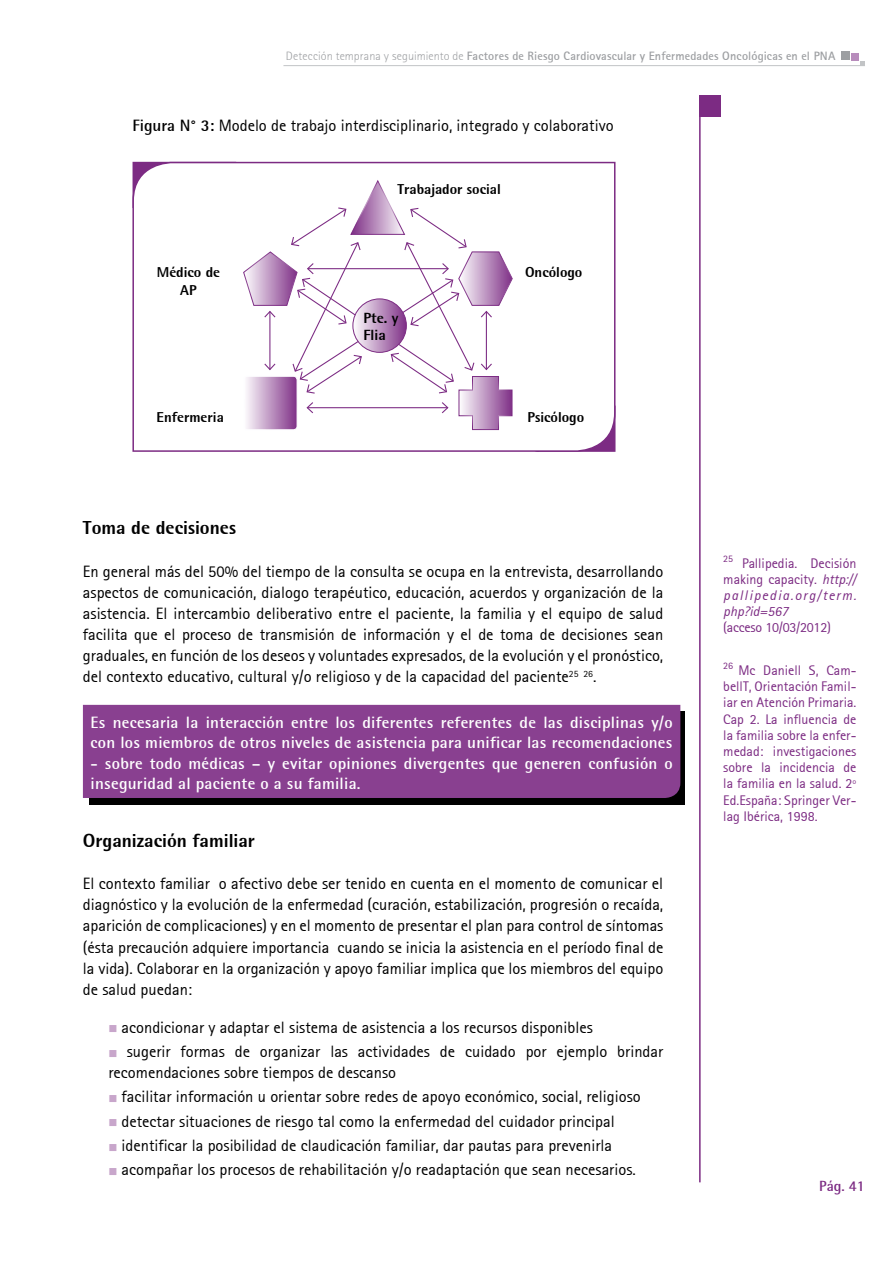
<style>
.page{position:relative;width:893px;height:1263px;background:#fff}
.page>*{position:absolute;margin:0;border:0;box-sizing:border-box;transform-origin:0 0}
.t1{font:800 18.9px "AT Rotis Semi Sans";color:#000}
.t2{font:16.5px/21.1px "AT Rotis Sans Serif";color:#000;text-align:justify}
.t3{font:700 16.5px/20.2px "AT Rotis Semi Sans";letter-spacing:.015em;color:#fff}
.t4{font:800 14.85px/17.5px "AT Rotis Semi Sans";color:#000}
.t5{font:700 14.85px "AT Rotis Semi Sans";color:#7c2b83}
.t6{font:800 14.4px/17.5px "AT Rotis Semi Sans";color:#000;text-align:center}
.t7{font:13.95px/16.2px "AT Rotis Sans Serif";color:#7c2b83;text-align:justify}
.t8{font:italic 13.95px/16.2px "AT Rotis Sans Serif";letter-spacing:.1em;color:#7c2b83;text-align:justify}
.t9{font:13.95px "AT Rotis Sans Serif";letter-spacing:-.02em;color:#7c2b83}
.t10{font:700 12.15px "AT Rotis Sans Serif";letter-spacing:.01em;color:#9d9fa2}
.s1{font-weight:300}
.s2{font-family:"AT Rotis Semi Sans";font-weight:700}
.s3{font-style:normal}
.s4{color:#c8a6cb}
</style>
<div class="page">
<div style="left:841px;top:51px;width:9px;height:9px;background:#9d9fa2"></div>
<div style="left:852px;top:54px;width:7px;height:7px;background:#b88cbc"></div>
<svg style="left:860px;top:62px;width:5px;height:3px"></svg>
<hr style="left:283px;top:65px;width:582px;height:1px;background:#c2c4c6">
<div style="left:699px;top:96px;width:21px;height:21px;background:#7c2b83"></div>
<hr style="left:699px;top:96px;width:2px;height:1086px;background:#7c2b83">
<div style="left:89px;top:711px;width:596px;height:93px;background:#000"></div>
<div style="left:83px;top:705px;width:597px;height:93px;background:#894090"></div>
<svg style="left:132px;top:161px;width:484px;height:291px"></svg>
<svg style="left:243px;top:180px;width:270px;height:250px"></svg>
<p class="t10" style="left:286px;top:48px;width:551px"><span class="s1">Detección temprana y seguimiento de</span> Factores de Riesgo Cardiovascular y Enfermedades Oncológicas en el PNA</p>
<p class="t2" style="left:132px;top:114px;width:483px"><span class="s2">Figura N° 3:</span> Modelo de trabajo interdisciplinario, integrado y colaborativo</p>
<p class="t6" style="left:157px;top:263px;width:65px">Médico de<br>AP</p>
<p class="t6" style="left:397px;top:180px;width:105px">Trabajador social</p>
<p class="t4" style="left:363px;top:309px;width:36px">Pte. y<br>Flia</p>
<p class="t6" style="left:525px;top:263px;width:59px">Oncólogo</p>
<p class="t6" style="left:157px;top:408px;width:69px">Enfermeria</p>
<p class="t6" style="left:528px;top:408px;width:58px">Psicólogo</p>
<p class="t1" style="left:83px;top:516px;width:155px">Toma de decisiones</p>
<p class="t2" style="left:83px;top:560px;width:582px">En general más del 50% del tiempo de la consulta se ocupa en la entrevista, desarrollando aspectos de comunicación, dialogo terapéutico, educación, acuerdos y organización de la asistencia. El intercambio deliberativo entre el paciente, la familia y el equipo de salud facilita que el proceso de transmisión de información y el de toma de decisiones sean graduales, en función de los deseos y voluntades expresados, de la evolución y el pronóstico, del contexto educativo, cultural y/o religioso y de la capacidad del paciente<sup>25</sup> <sup>26</sup>.</p>
<p class="t8" style="left:723px;top:555px;width:135px"><sup>25</sup> <span class="s3">Pallipedia. Decisión making capacity.</span> http:// pallipedia.org/term. php?id=567</p>
<p class="t9" style="left:723px;top:619px;width:109px">(acceso 10/03/2012)</p>
<p class="t7" style="left:723px;top:662px;width:135px"><sup>26</sup> Mc Daniell S, Cam&shy;bellT, Orientación Famil&shy;iar en Atención Primaria.<br>Cap 2. La influencia de la familia sobre la enfer&shy;medad: investigaciones sobre la incidencia de la familia en la salud. 2º Ed.España: Springer Ver&shy;lag Ibérica, 1998.</p>
<p class="t3" style="left:91px;top:712px;width:584px">Es necesaria la interacción entre los diferentes referentes de las disciplinas y/o con los miembros de otros niveles de asistencia para unificar las recomendaciones</p>
<p class="t3" style="left:91px;top:753px;width:584px">- sobre todo médicas – y evitar opiniones divergentes que generen confusión o inseguridad al paciente o a su familia.</p>
<p class="t1" style="left:83px;top:828px;width:174px">Organización familiar</p>
<p class="t2" style="left:83px;top:873px;width:582px">El contexto familiar o afectivo debe ser tenido en cuenta en el momento de comunicar el diagnóstico y la evolución de la enfermedad (curación, estabilización, progresión o recaída, aparición de complicaciones) y en el momento de presentar el plan para control de síntomas (ésta precaución adquiere importancia cuando se inicia la asistencia en el período final de la vida). Colaborar en la organización y apoyo familiar implica que los miembros del equipo de salud puedan:</p>
<p class="t2" style="left:108px;top:1016px;width:486px"><span class="s4">■</span> acondicionar y adaptar el sistema de asistencia a los recursos disponibles</p>
<p class="t2" style="left:108px;top:1041px;width:556px"><span class="s4">■</span> sugerir formas de organizar las actividades de cuidado por ejemplo brindar recomendaciones sobre tiempos de descanso</p>
<p class="t2" style="left:108px;top:1086px;width:534px"><span class="s4">■</span> facilitar información u orientar sobre redes de apoyo económico, social, religioso</p>
<p class="t2" style="left:108px;top:1110px;width:508px"><span class="s4">■</span> detectar situaciones de riesgo tal como la enfermedad del cuidador principal</p>
<p class="t2" style="left:108px;top:1135px;width:505px"><span class="s4">■</span> identificar la posibilidad de claudicación familiar, dar pautas para prevenirla</p>
<p class="t2" style="left:108px;top:1159px;width:529px"><span class="s4">■</span> acompañar los procesos de rehabilitación y/o readaptación que sean necesarios.</p>
<p class="t5" style="left:819px;top:1177px;width:47px">Pág. 41</p>
</div>
